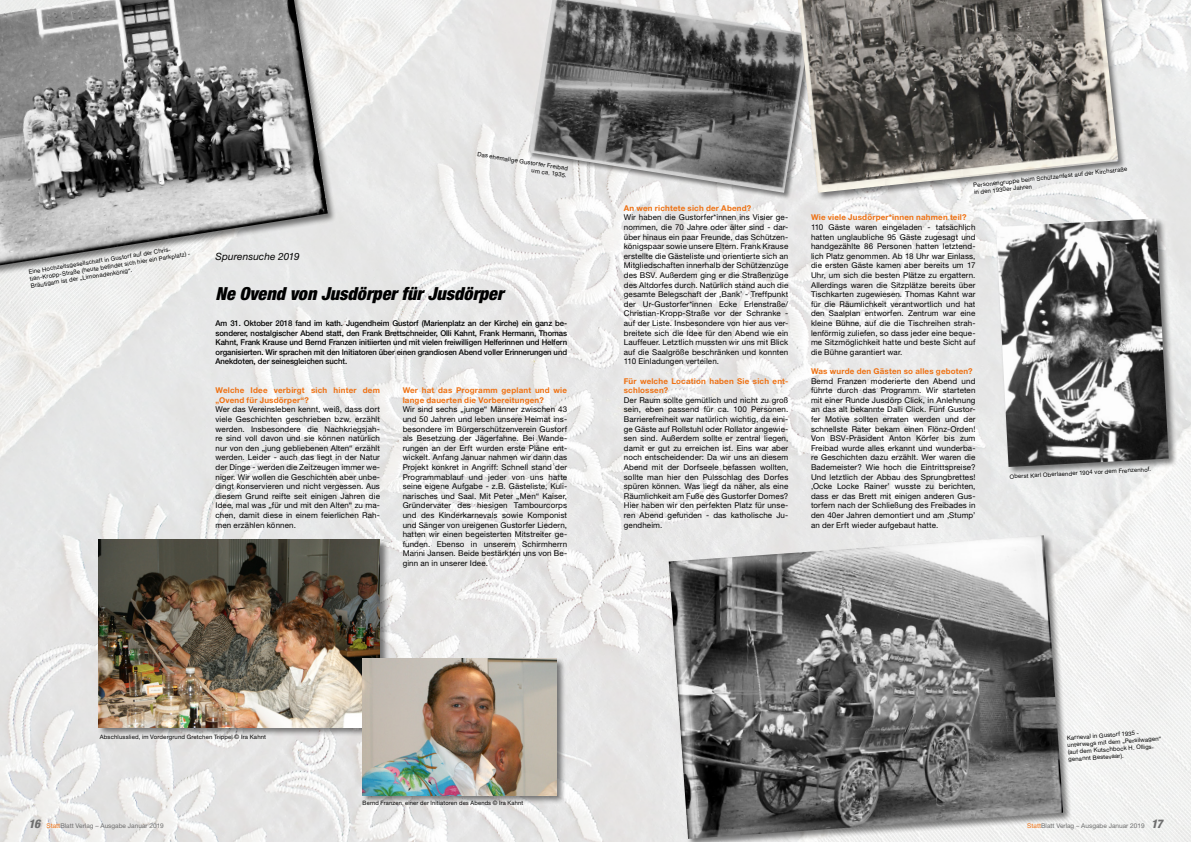
<style>
.page{position:relative;width:1191px;height:842px;background:#fff}
.page>*{position:absolute;margin:0;border:0;box-sizing:border-box;transform-origin:0 0}
.Headline{font:italic 900 condensed 18px "Helvetica Neue LT Std";color:#000}
.t1{font:italic 800 condensed 12px "Helvetica Neue LT Std";color:#6e6e6e}
.Subline{font:italic 10px "Helvetica Neue LT Std";letter-spacing:.01em;color:#000}
.Fließtext{font:8px/9.6px "Helvetica Neue LT Std";letter-spacing:.015em;color:#000;text-align:justify}
.Einleitung{font:500 8px/9.6px "Helvetica Neue LT Std";letter-spacing:-.01em;color:#000;text-align:justify}
.Frage_bold_schwarz{font:700 8px/9.6px "Helvetica Neue LT Std";letter-spacing:.025em;color:#ee7113}
.t2{font:6.5px "Helvetica Neue LT Std";color:#6e6e6e}
.BU{font:6px/7.2px "Helvetica Neue LT Std";letter-spacing:.025em;color:#000}
.s1{color:#ee7113}
</style>
<div class="page">
<img style="left:0;top:0;width:1191px;height:842px">
<div style="left:0;top:0;width:337px;height:275px;background:#000;opacity:.5"></div>
<img style="left:0;top:0;width:328px;height:265px">
<div style="left:667px;top:534px;width:405px;height:308px;background:#000;opacity:.5"></div>
<img style="left:668px;top:535px;width:395px;height:304px">
<div style="left:97px;top:538px;width:292px;height:198px;background:#000;opacity:.5"></div>
<img style="left:99px;top:540px;width:281px;height:187px">
<div style="left:361px;top:657px;width:205px;height:147px;background:#000;opacity:.5"></div>
<img style="left:362px;top:659px;width:195px;height:136px">
<div style="left:527px;top:0;width:288px;height:200px;background:#000;opacity:.5"></div>
<img style="left:528px;top:0;width:268px;height:193px">
<div style="left:994px;top:217px;width:183px;height:259px;background:#000;opacity:.5"></div>
<img style="left:996px;top:218px;width:172px;height:249px">
<div style="left:796px;top:0;width:330px;height:201px;background:#000;opacity:.5"></div>
<img style="left:797px;top:0;width:321px;height:193px">
<p class="BU" style="left:478px;top:150px;width:93px;text-align:right;rotate:9deg">Das ehemalige Gustorfer Freibad um ca. 1935.</p>
<p class="BU" style="left:28px;top:268px;width:164px;rotate:-9deg">Eine Hochzeitsgesellschaft in Gustorf auf der Chris&shy;tian-Kropp-Straße (heute befi ndet sich hier ein Parkplatz) -<br>Bräutigam ist der „Limonadenkönig“.</p>
<p class="Subline" style="left:215px;top:250px;width:86px">Spurensuche 2019</p>
<p class="Headline" style="left:215px;top:282px;width:289px">Ne Ovend von Jusdörper für Jusdörper</p>
<p class="Einleitung" style="left:215px;top:318px;width:353px">Am 31. Oktober 2018 fand im kath. Jugendheim Gustorf (Marienplatz an der Kirche) ein ganz be&shy;sonderer, nostalgischer Abend statt, den Frank Brettschneider, Olli Kahnt, Frank Hermann, Thomas Kahnt, Frank Krause und Bernd Franzen initiierten und mit vielen freiwilligen Helferinnen und Helfern organisierten. Wir sprachen mit den Initiatoren über einen grandiosen Abend voller Erinnerungen und Anekdoten, der seinesgleichen sucht.</p>
<p class="Frage_bold_schwarz" style="left:215px;top:385px;width:166px">Welche Idee verbirgt sich hinter dem „Ovend für Jusdörper“?</p>
<p class="Fließtext" style="left:215px;top:405px;width:166px">Wer das Vereinsleben kennt, weiß, dass dort viele Geschichten geschrieben bzw. erzählt werden. Insbesondere die Nachkriegsjah&shy;re sind voll davon und sie können natürlich nur von den „jung gebliebenen Alten“ erzählt werden. Leider - auch das liegt in der Natur der Dinge - werden die Zeitzeugen immer we&shy;niger. Wir wollen die Geschichten aber unbe&shy;dingt konservieren und nicht vergessen. Aus diesem Grund reifte seit einigen Jahren die Idee, mal was „für und mit den Alten“ zu ma&shy;chen, damit diese in einem feierlichen Rah&shy;men erzählen können.</p>
<p class="Frage_bold_schwarz" style="left:403px;top:385px;width:166px">Wer hat das Programm geplant und wie lange dauerten die Vorbereitungen?</p>
<p class="Fließtext" style="left:403px;top:405px;width:166px">Wir sind sechs „junge“ Männer zwischen 43 und 50 Jahren und leben unsere Heimat ins&shy;besondere im Bürgerschützenverein Gustorf als Besetzung der Jägerfahne. Bei Wande&shy;rungen an der Erft wurden erste Pläne ent&shy;wickelt. Anfang Januar nahmen wir dann das Projekt konkret in Angriff: Schnell stand der Programmablauf und jeder von uns hatte seine eigene Aufgabe - z.B. Gästeliste, Kuli&shy;narisches und Saal. Mit Peter „Men“ Kaiser, Gründervater des hiesigen Tambourcorps und des Kinderkarnevals sowie Komponist und Sänger von ureigenen Gustorfer Liedern, hatten wir einen begeisterten Mitstreiter ge&shy;funden. Ebenso in unserem Schirmherrn Manni Jansen. Beide bestärkten uns von Be&shy;ginn an in unserer Idee.</p>
<p class="Frage_bold_schwarz" style="left:624px;top:203px;width:129px">An wen richtete sich der Abend?</p>
<p class="Fließtext" style="left:624px;top:213px;width:166px">Wir haben die Gustorfer*innen ins Visier ge&shy;nommen, die 70 Jahre oder älter sind - dar&shy;über hinaus ein paar Freunde, das Schützen&shy;königspaar sowie unsere Eltern. Frank Krause erstellte die Gästeliste und orientierte sich an Mitgliedschaften innerhalb der Schützenzüge des BSV. Außerdem ging er die Straßenzüge des Altdorfes durch. Natürlich stand auch die gesamte Belegschaft der ‚Bank’ - Treffpunkt der Ur-Gustorfer*innen Ecke Erlenstraße/ Christian-Kropp-Straße vor der Schranke - auf der Liste. Insbesondere von hier aus ver&shy;breitete sich die Idee für den Abend wie ein Lauffeuer. Letztlich mussten wir uns mit Blick auf die Saalgröße beschränken und konnten 110 Einladungen verteilen.</p>
<p class="Frage_bold_schwarz" style="left:624px;top:376px;width:166px">Für welche Location haben Sie sich ent&shy;schlossen?</p>
<p class="Fließtext" style="left:624px;top:395px;width:166px">Der Raum sollte gemütlich und nicht zu groß sein, eben passend für ca. 100 Personen.<br>Barrierefreiheit war natürlich wichtig, da eini&shy;ge Gäste auf Rollstuhl oder Rollator angewie&shy;sen sind. Außerdem sollte er zentral liegen, damit er gut zu erreichen ist. Eins war aber noch entscheidender: Da wir uns an diesem Abend mit der Dorfseele befassen wollten, sollte man hier den Pulsschlag des Dorfes spüren können. Was liegt da näher, als eine Räumlichkeit am Fuße des Gustorfer Domes?<br>Hier haben wir den perfekten Platz für unse&shy;ren Abend gefunden - das katholische Ju&shy;gendheim.</p>
<p class="BU" style="left:973px;top:181px;width:156px;rotate:-6deg">Personengruppe beim Schützenfest auf der Kirchstraße</p>
<p class="BU" style="left:973px;top:189px;width:60px;rotate:-6deg">in den 1930er Jahren</p>
<p class="Frage_bold_schwarz" style="left:811px;top:213px;width:157px">Wie viele Jusdörper*innen nahmen teil?</p>
<p class="Fließtext" style="left:811px;top:222px;width:166px">110 Gäste waren eingeladen - tatsächlich hatten unglaubliche 95 Gäste zugesagt und handgezählte 86 Personen hatten letztend&shy;lich Platz genommen. Ab 18 Uhr war Einlass, die ersten Gäste kamen aber bereits um 17<br>Uhr, um sich die besten Plätze zu ergattern.<br>Allerdings waren die Sitzplätze bereits über Tischkarten zugewiesen. Thomas Kahnt war für die Räumlichkeit verantwortlich und hat den Saalplan entworfen. Zentrum war eine kleine Bühne, auf die die Tischreihen strah&shy;lenförmig zuliefen, so dass jeder eine beque&shy;me Sitzmöglichkeit hatte und beste Sicht auf die Bühne garantiert war.</p>
<p class="Frage_bold_schwarz" style="left:811px;top:366px;width:163px">Was wurde den Gästen so alles geboten?</p>
<p class="Fließtext" style="left:811px;top:376px;width:166px">Bernd Franzen moderierte den Abend und führte durch das Programm. Wir starteten mit einer Runde Jusdörp Click, in Anlehnung an das alt bekannte Dalli Click. Fünf Gustor&shy;fer Motive sollten erraten werden und der schnellste Rater bekam einen Flönz-Orden!<br>Von BSV-Präsident Anton Körfer bis zum Freibad wurde alles erkannt und wunderba&shy;re Geschichten dazu erzählt. Wer waren die Bademeister? Wie hoch die Eintrittspreise?<br>Und letztlich der Abbau des Sprungbrettes! ‚Ocke Locke Rainer’ wusste zu berichten, dass er das Brett mit einigen anderen Gus&shy;torfern nach der Schließung des Freibades in den 40er Jahren demontiert und am ‚Stump’ an der Erft wieder aufgebaut hatte.</p>
<p class="BU" style="left:1009px;top:473px;width:143px;rotate:-3deg">Oberst Karl Oberlaender 1904 vor dem Frenzenhof.</p>
<p class="BU" style="left:100px;top:733px;width:168px">Abschlusslied, im Vordergrund Gretchen Trippel © Ira Kahnt</p>
<p class="BU" style="left:362px;top:799px;width:162px">Bernd Franzen, einer der Initiatoren des Abends © Ira Kahnt</p>
<p class="BU" style="left:1066px;top:734px;width:74px;rotate:-4deg">Karneval in Gustorf 1935 -</p>
<p class="BU" style="left:1067px;top:741px;width:95px;rotate:-4deg">unterwegs mit dem „Persilwagen“ (auf dem Kutschbock H. Olligs, genannt Bestevaar).</p>
<p class="t1" style="left:28px;top:817px;width:13px">16</p>
<p class="t2" style="left:46px;top:822px;width:119px"><span class="s1">Statt</span>Blatt Verlag – Ausgabe Januar 2019</p>
<p class="t2" style="left:1027px;top:822px;width:119px"><span class="s1">Statt</span>Blatt Verlag – Ausgabe Januar 2019</p>
<p class="t1" style="left:1151px;top:817px;width:13px">17</p>
</div>
